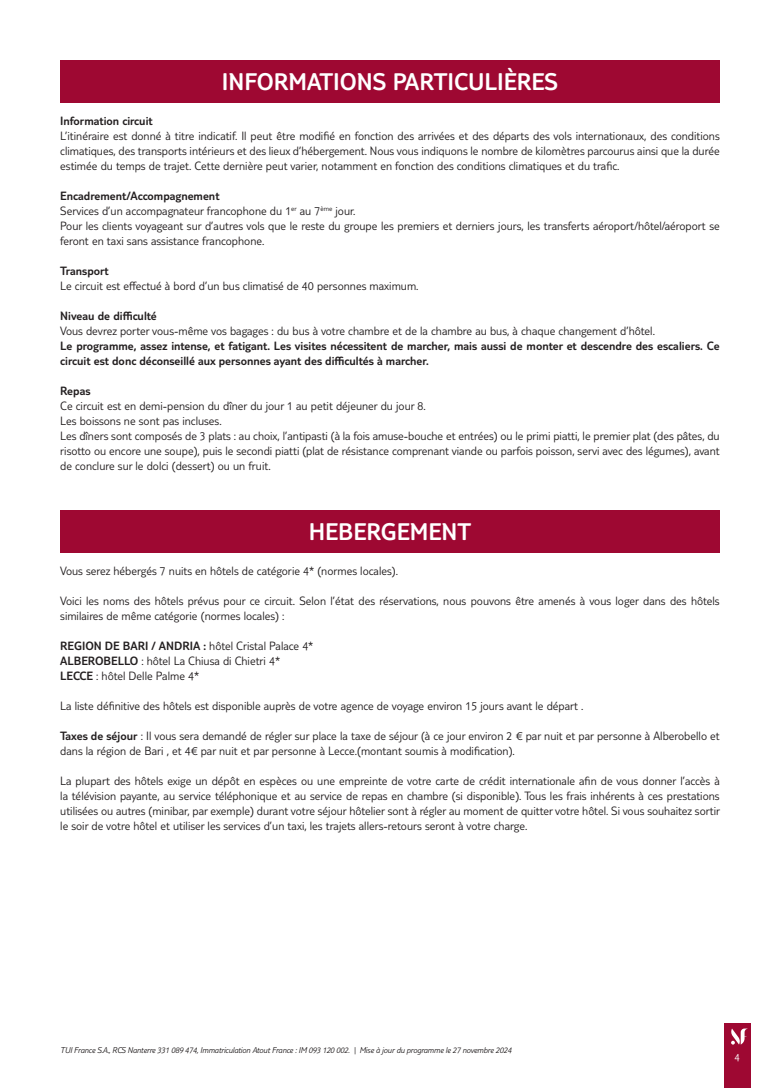
<style>
.page{position:relative;width:780px;height:1088px;background:#fff}
.page>*{position:absolute;margin:0;border:0;box-sizing:border-box;transform-origin:0 0}
.t1{font:300 25px "TUI Type";color:#fff}
.t2{font:300 12.5px/15px "TUI Type";color:#231f20}
.t3{font:300 12.5px/15px "TUI Type";color:#231f20}
.t4{font:300 11.25px "TUI Type";color:#fff}
.t5{font:italic 300 8.75px "TUI Type";letter-spacing:-.02em;color:#231f20}
.s1{font-style:inherit}
</style>
<div class="page">
<div style="left:724px;top:1023px;width:26px;height:65px;background:#9e0832"></div>
<svg style="left:731px;top:1028px;width:17px;height:16px"></svg>
<div style="left:60px;top:60px;width:659px;height:43px;background:#9e0832"></div>
<div style="left:60px;top:510px;width:659px;height:43px;background:#9e0832"></div>
<h1 class="t1" style="left:222px;top:67px;width:337px">INFORMATIONS PARTICULIÈRES</h1>
<p class="t3" style="left:60px;top:113px;width:94px">Information circuit</p>
<p class="t2" style="left:60px;top:128px;width:661px;text-align:justify">L’itinéraire est donné à titre indicatif. Il peut être modifié en fonction des arrivées et des départs des vols internationaux, des conditions climatiques, des transports intérieurs et des lieux d’hébergement. Nous vous indiquons le nombre de kilomètres parcourus ainsi que la durée estimée du temps de trajet. Cette dernière peut varier, notamment en fonction des conditions climatiques et du trafic.</p>
<p class="t2" style="left:60px;top:188px;width:661px"><span class="s1">Encadrement/Accompagnement<br></span>Services d’un accompagnateur francophone du 1<sup>er</sup> au 7<sup>ème</sup> jour.<br>Pour les clients voyageant sur d’autres vols que le reste du groupe les premiers et derniers jours, les transferts aéroport/hôtel/aéroport se feront en taxi sans assistance francophone.</p>
<p class="t3" style="left:60px;top:263px;width:50px">Transport</p>
<p class="t2" style="left:60px;top:278px;width:360px">Le circuit est effectué à bord d’un bus climatisé de 40 personnes maximum.</p>
<p class="t3" style="left:60px;top:308px;width:98px">Niveau de difficulté</p>
<p class="t2" style="left:60px;top:323px;width:596px">Vous devrez porter vous-même vos bagages : du bus à votre chambre et de la chambre au bus, à chaque changement d’hôtel.</p>
<p class="t3" style="left:60px;top:338px;width:661px">Le programme, assez intense, et fatigant. Les visites nécessitent de marcher, mais aussi de monter et descendre des escaliers. Ce circuit est donc déconseillé aux personnes ayant des difficultés à marcher.</p>
<p class="t3" style="left:60px;top:383px;width:32px">Repas</p>
<p class="t2" style="left:60px;top:398px;width:661px">Ce circuit est en demi-pension du dîner du jour 1 au petit déjeuner du jour 8.<br>Les boissons ne sont pas incluses.<br>Les dîners sont composés de 3 plats : au choix, l’antipasti (à la fois amuse-bouche et entrées) ou le primi piatti, le premier plat (des pâtes, du risotto ou encore une soupe), puis le secondi piatti (plat de résistance comprenant viande ou parfois poisson, servi avec des légumes), avant de conclure sur le dolci (dessert) ou un fruit.</p>
<h1 class="t1" style="left:309px;top:517px;width:164px">HEBERGEMENT</h1>
<p class="t2" style="left:60px;top:563px;width:339px">Vous serez hébergés 7 nuits en hôtels de catégorie 4* (normes locales).</p>
<p class="t2" style="left:60px;top:593px;width:660px">Voici les noms des hôtels prévus pour ce circuit. Selon l’état des réservations, nous pouvons être amenés à vous loger dans des hôtels similaires de même catégorie (normes locales) :</p>
<p class="t2" style="left:60px;top:638px;width:254px"><span class="s1">REGION DE BARI / ANDRIA :</span> hôtel Cristal Palace 4*<br><span class="s1">ALBEROBELLO</span> : hôtel La Chiusa di Chietri 4*<br><span class="s1">LECCE</span> : hôtel Delle Palme 4*</p>
<p class="t2" style="left:60px;top:698px;width:525px">La liste définitive des hôtels est disponible auprès de votre agence de voyage environ 15 jours avant le départ .</p>
<p class="t2" style="left:60px;top:728px;width:661px"><span class="s1">Taxes de séjour</span> : Il vous sera demandé de régler sur place la taxe de séjour (à ce jour environ 2 € par nuit et par personne à Alberobello et dans la région de Bari , et 4€ par nuit et par personne à Lecce.(montant soumis à modification).</p>
<p class="t2" style="left:60px;top:773px;width:661px;text-align:justify">La plupart des hôtels exige un dépôt en espèces ou une empreinte de votre carte de crédit internationale afin de vous donner l’accès à la télévision payante, au service téléphonique et au service de repas en chambre (si disponible). Tous les frais inhérents à ces prestations utilisées ou autres (minibar, par exemple) durant votre séjour hôtelier sont à régler au moment de quitter votre hôtel. Si vous souhaitez sortir le soir de votre hôtel et utiliser les services d’un taxi, les trajets allers-retours seront à votre charge.</p>
<p class="t5" style="left:60px;top:1045px;width:452px">TUI France S.A., RCS Nanterre 331 089 474, Immatriculation Atout France : IM 093 120 002. | Mise à jour du programme le 27 novembre 2024</p>
<p class="t4" style="left:734px;top:1050px;width:7px">4</p>
</div>
